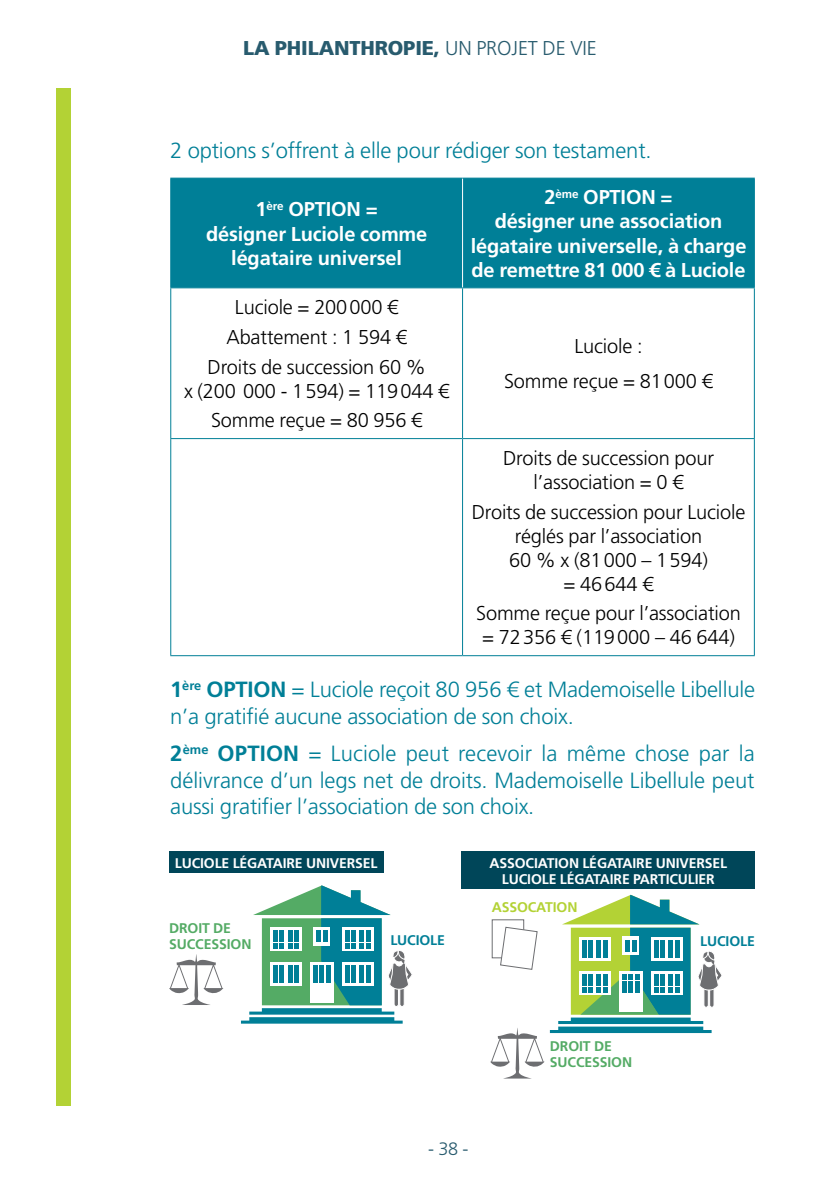
<style>
.page{position:relative;width:840px;height:1191px;background:#fff}
.page>*{position:absolute;margin:0;border:0;box-sizing:border-box;transform-origin:0 0}
.t1{font:300 22px/26.4px "Frutiger LT Std";letter-spacing:-.01em;color:#007f97}
.t2{font:300 20px/24px "Frutiger LT Std";letter-spacing:-.01em;color:#000;text-align:center}
.t3{font:700 20px/24px "Frutiger LT Std";letter-spacing:-.01em;color:#fff;text-align:center}
.t4{font:900 20px "Frutiger LT Std";letter-spacing:-.01em;color:#285b6e}
.t5{font:300 18px "Frutiger LT Std";color:#285b6e}
.t6{font:700 14px/16px "Frutiger LT Std";letter-spacing:-.01em;color:#fff;text-align:center}
.t7{font:700 14px/16px "Frutiger LT Std";letter-spacing:-.01em;color:#54ab65}
.t8{font:700 14px "Frutiger LT Std";letter-spacing:-.01em;color:#007f97}
.t9{font:700 14px "Frutiger LT Std";letter-spacing:-.01em;color:#b3d235}
.s1{font-weight:300}
.s2{font-weight:700}
</style>
<div class="page">
<div style="left:57px;top:88px;width:14px;height:1018px;background:#b3d235"></div>
<div style="left:171px;top:179px;width:582px;height:108px;background:#007f97"></div>
<svg style="left:171px;top:288px;width:291px;height:367px"></svg>
<svg style="left:463px;top:288px;width:290px;height:367px"></svg>
<hr style="left:170px;top:288px;width:1px;height:150px;background:#007f97">
<hr style="left:462px;top:288px;width:1px;height:150px;background:#007f97">
<hr style="left:753px;top:288px;width:1px;height:150px;background:#007f97">
<hr style="left:170px;top:439px;width:1px;height:216px;background:#007f97">
<hr style="left:462px;top:439px;width:1px;height:216px;background:#007f97">
<hr style="left:753px;top:439px;width:1px;height:216px;background:#007f97">
<hr style="left:170px;top:655px;width:292px;height:1px;background:#007f97">
<hr style="left:462px;top:655px;width:292px;height:1px;background:#007f97">
<hr style="left:170px;top:438px;width:292px;height:1px;background:#007f97">
<hr style="left:462px;top:438px;width:292px;height:1px;background:#007f97">
<hr style="left:170px;top:178px;width:292px;height:1px;background:#007f97">
<hr style="left:170px;top:179px;width:1px;height:108px;background:#007f97">
<hr style="left:462px;top:178px;width:292px;height:1px;background:#007f97">
<hr style="left:753px;top:179px;width:1px;height:108px;background:#007f97">
<hr style="left:170px;top:287px;width:292px;height:1px;background:#007f97">
<hr style="left:462px;top:287px;width:292px;height:1px;background:#007f97">
<hr style="left:462px;top:179px;width:1px;height:108px;background:#fff">
<svg style="left:169px;top:954px;width:54px;height:51px"></svg>
<svg style="left:241px;top:885px;width:171px;height:138px"></svg>
<div style="left:169px;top:851px;width:214px;height:22px;background:#004659"></div>
<div style="left:461px;top:851px;width:293px;height:38px;background:#004659"></div>
<svg style="left:490px;top:894px;width:232px;height:184px"></svg>
<p class="t4" style="left:243px;top:36px;width:355px">LA PHILANTHROPIE, <span class="s1">UN PROJET DE VIE</span></p>
<p class="t1" style="left:170px;top:138px;width:482px">2 options s’offrent à elle pour rédiger son testament.</p>
<p class="t3" style="left:206px;top:198px;width:223px">1<sup>ère</sup> OPTION =<br>désigner Luciole comme légataire universel</p>
<p class="t3" style="left:470px;top:186px;width:277px">2<sup>ème</sup> OPTION =<br>désigner une association légataire universelle, à charge de remettre 81 000 € à Luciole</p>
<p class="t2" style="left:207px;top:293px;width:220px;line-height:29.6px">Luciole = 200000 €<br>Abattement : 1 594 €<br>Droits de succession 60 %</p>
<p class="t2" style="left:184px;top:376px;width:267px;line-height:29.6px">x (200 000 - 1594) = 119044 €<br>Somme reçue = 80 956 €</p>
<p class="t2" style="left:504px;top:329px;width:210px;line-height:35.4px">Luciole :<br>Somme reçue = 81000 €</p>
<p class="t2" style="left:502px;top:446px;width:212px">Droits de succession pour l’association = 0 €</p>
<p class="t2" style="left:471px;top:500px;width:275px">Droits de succession pour Luciole réglés par l’association<br>60 % x (81000 – 1594)<br>= 46644 €</p>
<p class="t2" style="left:476px;top:601px;width:266px;text-align:left">Somme reçue pour l’association = 72356 € (119000 – 46 644)</p>
<p class="t1" style="left:170px;top:677px;width:586px"><span class="s2">1</span><sup>ère</sup> <span class="s2">OPTION</span> = Luciole reçoit 80 956 € et Mademoiselle Libellule n’a gratifié aucune association de son choix.</p>
<p class="t1" style="left:170px;top:741px;width:585px;text-align:justify"><span class="s2">2</span><sup>ème</sup> <span class="s2">OPTION</span> = Luciole peut recevoir la même chose par la délivrance d’un legs net de droits. Mademoiselle Libellule peut aussi gratifier l’association de son choix.</p>
<p class="t6" style="left:175px;top:854px;width:204px">LUCIOLE LÉGATAIRE UNIVERSEL</p>
<p class="t6" style="left:489px;top:854px;width:239px">ASSOCIATION LÉGATAIRE UNIVERSEL<br>LUCIOLE LÉGATAIRE PARTICULIER</p>
<p class="t9" style="left:491px;top:899px;width:87px">ASSOCATION</p>
<p class="t8" style="left:699px;top:932px;width:56px">LUCIOLE</p>
<p class="t7" style="left:169px;top:920px;width:84px">DROIT DE<br>SUCCESSION</p>
<p class="t8" style="left:390px;top:932px;width:56px">LUCIOLE</p>
<p class="t5" style="left:428px;top:1138px;width:42px">- 38 -</p>
<p class="t7" style="left:549px;top:1037px;width:84px">DROIT DE<br>SUCCESSION</p>
</div>
